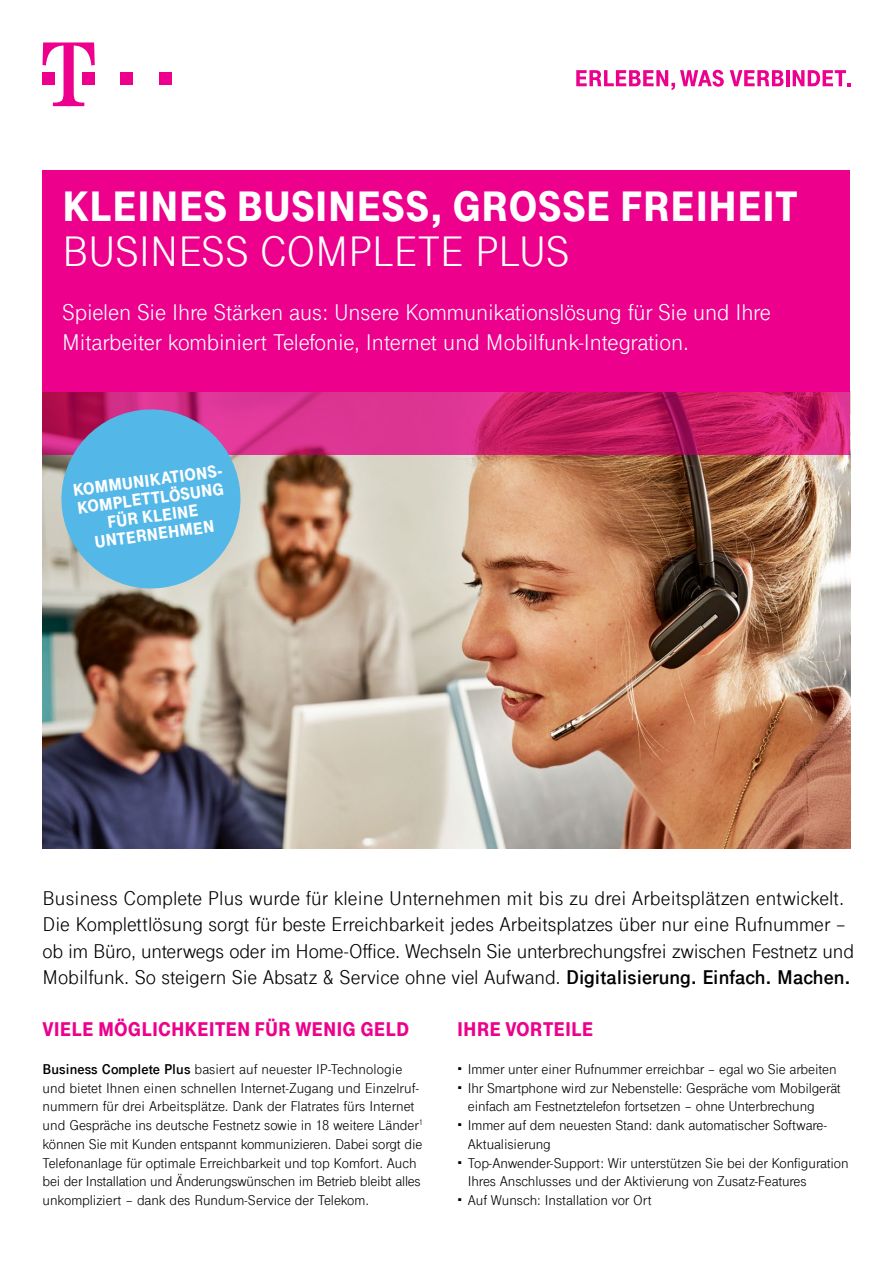
<style>
.page{position:relative;width:893px;height:1263px;background:#fff}
.page>*{position:absolute;margin:0;border:0;box-sizing:border-box;transform-origin:0 0}
.t1{font:900 45px "Tele Grotesk Next";color:#fff}
.t2{font:45px "Tele Grotesk Next";color:#fff}
.t3{font:24px/30px "Tele Grotesk Next";letter-spacing:-.005em;color:#fff}
.t4{font:21px/26.2px "Tele Grotesk Next";color:#000}
.t5{font:900 21px "Tele Grotesk Next";color:#ec008c}
.t6{font:900 18px "Tele Grotesk Next";color:#fff}
.t7{font:15px/18.8px "Tele Grotesk Next";letter-spacing:-.005em;color:#000}
.s1{font-weight:700}
</style>
<div class="page">
<img style="left:43px;top:455px;width:807px;height:394px">
<svg style="left:43px;top:391px;width:807px;height:64px;background:#cd2576"></svg>
<div style="left:43px;top:170px;width:807px;height:221px;background:#ec008c"></div>
<div style="left:121px;top:72px;width:12px;height:13px;background:#ec008c"></div>
<div style="left:159px;top:72px;width:13px;height:13px;background:#ec008c"></div>
<svg style="left:43px;top:42px;width:52px;height:64px"></svg>
<svg style="left:576px;top:70px;width:148px;height:20px"></svg>
<svg style="left:730px;top:70px;width:53px;height:16px"></svg>
<hr style="left:786px;top:70px;width:3px;height:16px;background:#ec008c">
<svg style="left:793px;top:70px;width:57px;height:16px"></svg>
<svg style="left:56px;top:404px;width:190px;height:190px;background:#77a7d1"></svg>
<h1 class="t1" style="left:62px;top:181px;width:738px">KLEINES BUSINESS, GROSSE FREIHEIT</h1>
<h1 class="t2" style="left:62px;top:227px;width:24px">business</h1>
<h1 class="t2" style="left:260px;top:227px;width:26px">complete</h1>
<h1 class="t2" style="left:475px;top:227px;width:24px">plus</h1>
<h2 class="t3" style="left:62px;top:297px;width:710px">Spielen Sie Ihre Stärken aus: Unsere Kommunikationslösung für Sie und Ihre<br>Mitarbeiter kombiniert Telefonie, Internet und Mobilfunk-Integration.</h2>
<p class="t6" style="left:72px;top:479px;width:151px;rotate:-7deg">KOMM UNIKATIONS-</p>
<p class="t6" style="left:76px;top:497px;width:136px;rotate:-7deg">KOMPLETTLÖSUNG</p>
<p class="t6" style="left:106px;top:512px;width:93px;rotate:-7deg">FÜ R KLEINE</p>
<p class="t6" style="left:93px;top:531px;width:120px;rotate:-7deg">UN TERNEHMEN</p>
<p class="t4" style="left:43px;top:885px;width:813px">Business Complete Plus wurde für kleine Unternehmen mit bis zu drei Arbeitsplätzen entwickelt.<br>Die Komplettlösung sorgt für beste Erreichbarkeit jedes Arbeitsplatzes über nur eine Rufnummer – ob im Büro, unterwegs oder im Home-Office. Wechseln Sie unterbrechungsfrei zwischen Festnetz und Mobilfunk. So steigern Sie Absatz &amp; Service ohne viel Aufwand. <span class="s1">Digitalisierung. Einfach. Machen.</span></p>
<h3 class="t5" style="left:43px;top:1018px;width:12px">VIELE</h3>
<h3 class="t5" style="left:98px;top:1018px;width:110px">MÖGLICHKEITE</h3>
<h3 class="t5" style="left:237px;top:1018px;width:174px">N FÜR WENIG GELD</h3>
<p class="t7" style="left:43px;top:1060px;width:382px"><span class="s1">Business Complete Plus</span> basiert auf neuester IP-Technologie und bietet Ihnen einen schnellen Internet-Zugang und Einzelruf&shy;nummern für drei Arbeitsplätze. Dank der Flatrates fürs Internet und Gespräche ins deutsche Festnetz sowie in 18 weitere Länder<sup>1 </sup>können Sie mit Kunden entspannt kommunizieren. Dabei sorgt die Telefonanlage für optimale Erreichbarkeit und top Komfort. Auch bei der Installation und Änderungswünschen im Betrieb bleibt alles unkompliziert – dank des Rundum-Service der Telekom.</p>
<h3 class="t5" style="left:457px;top:1018px;width:138px">IHRE VORTEILE</h3>
<p class="t7" style="left:468px;top:1060px;width:382px">Immer unter einer Rufnummer erreichbar – egal wo Sie arbeiten Ihr Smartphone wird zur Nebenstelle: Gespräche vom Mobilgerät einfach am Festnetztelefon fortsetzen – ohne Unterbrechung Immer auf dem neuesten Stand: dank automatischer Software-Aktualisierung<br>Top-Anwender-Support: Wir unterstützen Sie bei der Konfiguration Ihres Anschlusses und der Aktivierung von Zusatz-Features<br>Auf Wunsch: Installation vor Ort</p>
</div>
